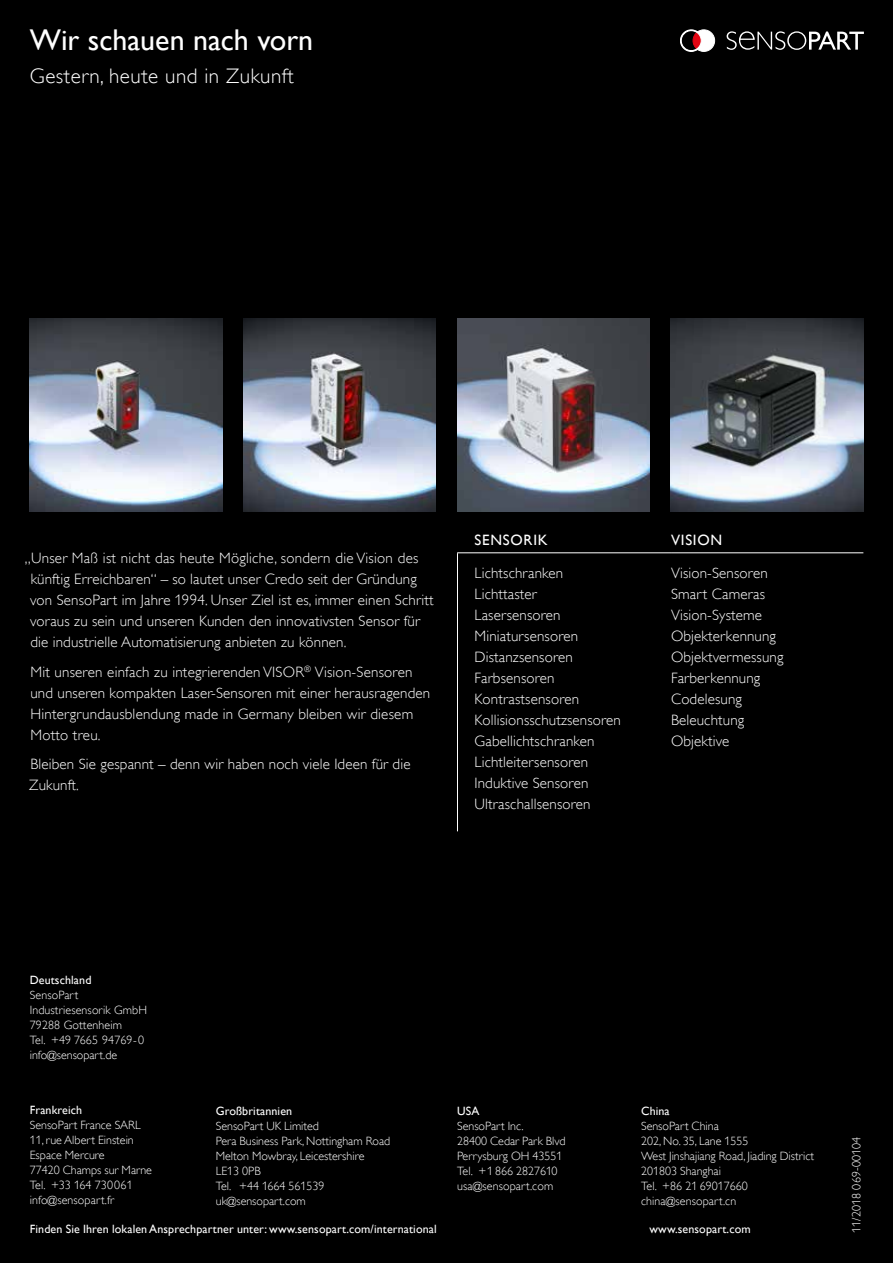
<style>
.page{position:relative;width:893px;height:1263px;background:#000}
.page>*{position:absolute;margin:0;border:0;box-sizing:border-box;transform-origin:0 0}
.t1{font:30px "Gill Alt One";color:#fff}
.t2{font:300 21px "Gill Alt One";letter-spacing:.025em;color:#fff}
.t3{font:300 15px/21px "Gill Alt One";letter-spacing:.01em;color:#fff}
.t4{font:15px "Gill Alt One";letter-spacing:.05em;color:#fff}
.t5{font:300 12px/15px "Gill Alt One";color:#fff}
.t6{font:12px "Gill Alt One";letter-spacing:.01em;color:#fff}
</style>
<div class="page">
<svg style="left:727px;top:31px;width:137px;height:19px"></svg>
<svg style="left:680px;top:30px;width:35px;height:22px"></svg>
<hr style="left:457px;top:552px;width:214px;height:1px;background:#fff">
<hr style="left:671px;top:552px;width:192px;height:1px;background:#fff">
<hr style="left:457px;top:553px;width:1px;height:278px;background:#fff">
<img style="left:671px;top:319px;width:192px;height:192px">
<img style="left:30px;top:319px;width:192px;height:192px">
<img style="left:243px;top:319px;width:193px;height:192px">
<img style="left:457px;top:319px;width:192px;height:192px">
<h1 class="t1" style="left:30px;top:23px;width:285px">Wir schauen nach vorn</h1>
<h2 class="t2" style="left:30px;top:64px;width:266px">Gestern, heute und in Zukunft</h2>
<p class="t3" style="left:30px;top:548px;width:405px;text-indent:-5px">„Unser Maß ist nicht das heute Mögliche, sondern die Vision des künftig Erreichbaren“ – so lautet unser Credo seit der Gründung von SensoPart im Jahre 1994. Unser Ziel ist es, immer einen Schritt voraus zu sein und unseren Kunden den innovativsten Sensor für die industrielle Automatisierung anbieten zu können.</p>
<p class="t3" style="left:30px;top:661px;width:401px">Mit unseren einfach zu integrierenden VISOR<sup>®</sup> Vision-Sensoren und unseren kompakten Laser-Sensoren mit einer herausragenden Hintergrundausblendung made in Germany bleiben wir diesem Motto treu.</p>
<p class="t3" style="left:29px;top:754px;width:383px">Bleiben Sie gespannt – denn wir haben noch viele Ideen für die<br>Zukunft.</p>
<p class="t4" style="left:474px;top:531px;width:75px">SENSORIK</p>
<p class="t4" style="left:671px;top:531px;width:53px">VISION</p>
<p class="t3" style="left:474px;top:562px;width:148px">Lichtschranken<br>Lichttaster<br>Lasersensoren<br>Miniatursensoren<br>Distanzsensoren<br>Farbsensoren<br>Kontrastsensoren<br>Kollisionsschutzsensoren<br>Gabellichtschranken<br>Lichtleitersensoren<br>Induktive Sensoren<br>Ultraschallsensoren</p>
<p class="t3" style="left:671px;top:562px;width:114px">Vision-Sensoren<br>Smart Cameras<br>Vision-Systeme<br>Objekterkennung<br>Objektvermessung<br>Farberkennung<br>Codelesung<br>Beleuchtung<br>Objektive</p>
<p class="t6" style="left:30px;top:973px;width:63px">Deutschland</p>
<p class="t5" style="left:30px;top:988px;width:119px">SensoPart<br>Industriesensorik GmbH<br>79288 Gottenheim<br>Tel. +49 7665 94769-0 info@sensopart.de</p>
<p class="t6" style="left:30px;top:1102px;width:54px">Frankreich</p>
<p class="t5" style="left:30px;top:1117px;width:124px">SensoPart France SARL<br>11, rue Albert Einstein<br>Espace Mercure<br>77420 Champs sur Marne<br>Tel. +33 164 730061 info@sensopart.fr</p>
<p class="t6" style="left:216px;top:1104px;width:78px">Großbritannien</p>
<p class="t5" style="left:216px;top:1118px;width:176px">SensoPart UK Limited<br>Pera Business Park, Nottingham Road<br>Melton Mowbray, Leicestershire<br>LE13 0PB<br>Tel. +44 1664 561539 uk@sensopart.com</p>
<p class="t6" style="left:457px;top:1104px;width:24px">USA</p>
<p class="t5" style="left:457px;top:1118px;width:110px">SensoPart Inc.<br>28400 Cedar Park Blvd<br>Perrysburg OH 43551<br>Tel. +1 866 2827610 usa@sensopart.com</p>
<p class="t6" style="left:641px;top:1104px;width:30px">China</p>
<p class="t5" style="left:641px;top:1118px;width:174px">SensoPart China<br>202, No. 35, Lane 1555<br>West Jinshajiang Road, Jiading District<br>201803 Shanghai<br>Tel. +86 21 69017660 china@sensopart.cn</p>
<p class="t6" style="left:30px;top:1222px;width:408px">Finden Sie Ihren lokalen Ansprechpartner unter: www.sensopart.com/international</p>
<p class="t6" style="left:649px;top:1222px;width:103px">www.sensopart.com</p>
<p class="t5" style="left:849px;top:1233px;width:98px;rotate:-90deg">11/2018 069-00104</p>
</div>
